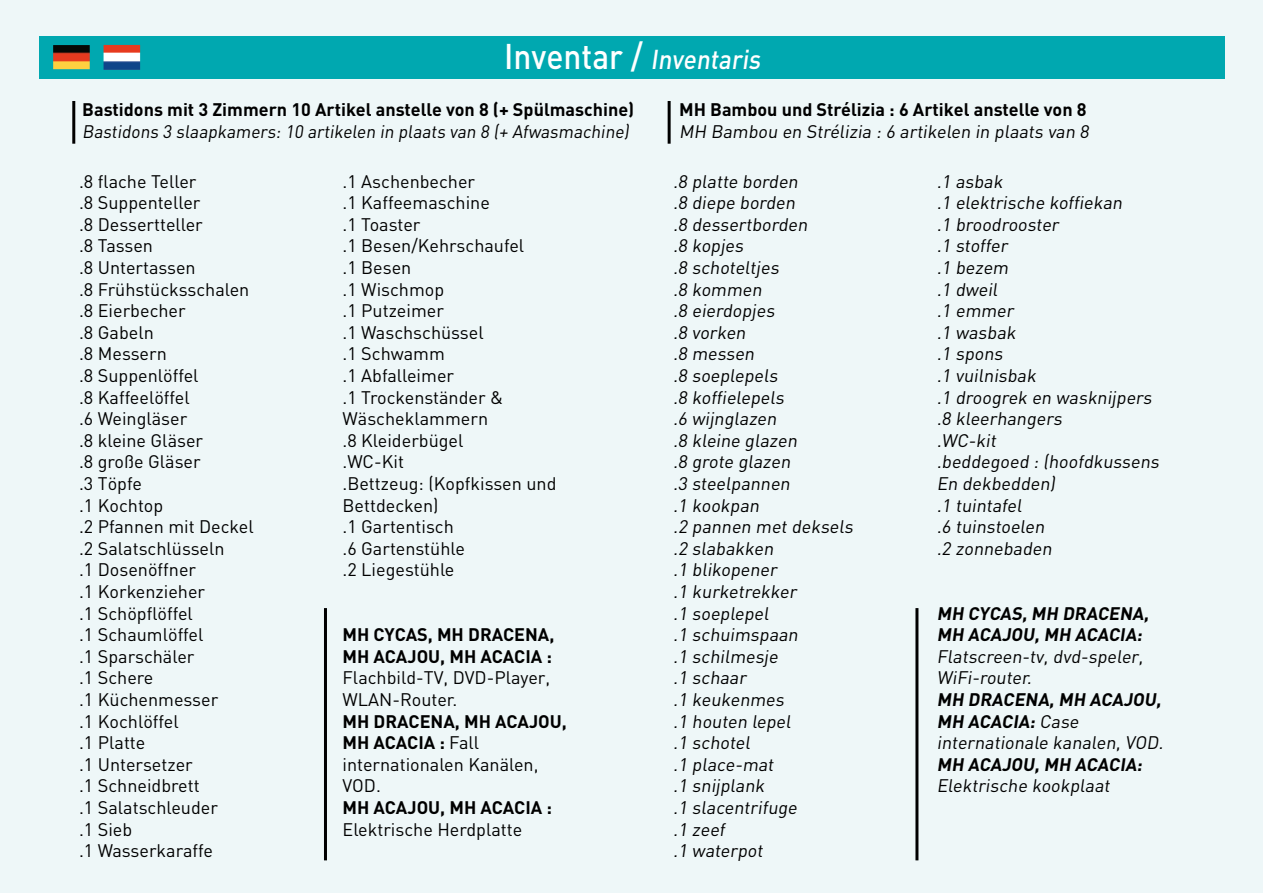
<style>
.page{position:relative;width:1263px;height:893px;background:#eef7f8}
.page>*{position:absolute;margin:0;border:0;box-sizing:border-box;transform-origin:0 0}
.t1{font:500 27px "DIN";color:#fff;scale:.9 1}
.t2{font:18px/21.6px "DIN";color:#000}
.t3{font:700 18px/21.6px "DIN";color:#000}
.t4{font:18px "DIN";color:#000;scale:.96 1}
.s1{font-size:35.25px}
.s2{font-weight:700}
</style>
<div class="page">
<div style="left:40px;top:36px;width:1185px;height:43px;background:#00a8b0"></div>
<hr style="left:324px;top:608px;width:3px;height:252px;background:#000">
<hr style="left:915px;top:608px;width:3px;height:252px;background:#000">
<hr style="left:72px;top:101px;width:3px;height:43px;background:#000">
<hr style="left:668px;top:101px;width:3px;height:43px;background:#000">
<img style="left:53px;top:45px;width:37px;height:24px">
<img style="left:104px;top:45px;width:36px;height:25px">
<h1 class="t1" style="left:504px;top:42px;width:291px"><span class="s1">I nve n ta r /</span> Inventaris</h1>
<p class="t3" style="left:82px;top:98px;width:553px">Bastidons mit 3 Zimmern 10 Artikel anstelle von 8 (+ Spülmaschine)</p>
<p class="t4" style="left:82px;top:120px;width:574px">Bastidons 3 slaapkamers: 10 artikelen in plaats van 8 (+ Afwasmachine)</p>
<p class="t3" style="left:679px;top:98px;width:409px">MH Bambou und Strélizia : 6 Artikel anstelle von 8</p>
<p class="t2" style="left:679px;top:120px;width:414px">MH Bambou en Strélizia : 6 artikelen in plaats van 8</p>
<p class="t2" style="left:79px;top:170px;width:176px">.8 flache Teller<br>.8 Suppenteller<br>.8 Dessertteller<br>.8 Tassen<br>.8 Untertassen<br>.8 Frühstücksschalen .8 Eierbecher<br>.8 Gabeln<br>.8 Messern<br>.8 Suppenlöffel<br>.8 Kaffeelöffel<br>.6 Weingläser<br>.8 kleine Gläser<br>.8 große Gläser<br>.3 Töpfe<br>.1 Kochtop<br>.2 Pfannen mit Deckel .2 Salatschlüsseln<br>.1 Dosenöffner<br>.1 Korkenzieher<br>.1 Schöpflöffel<br>.1 Schaumlöffel<br>.1 Sparschäler<br>.1 Schere<br>.1 Küchenmesser<br>.1 Kochlöffel<br>.1 Platte<br>.1 Untersetzer<br>.1 Schneidbrett<br>.1 Salatschleuder<br>.1 Sieb<br>.1 Wasserkaraffe</p>
<p class="t2" style="left:343px;top:170px;width:215px">.1 Aschenbecher<br>.1 Kaffeemaschine<br>.1 Toaster<br>.1 Besen/Kehrschaufel<br>.1 Besen<br>.1 Wischmop<br>.1 Putzeimer<br>.1 Waschschüssel<br>.1 Schwamm<br>.1 Abfalleimer<br>.1 Trockenständer &amp;<br>Wäscheklammern<br>.8 Kleiderbügel<br>.WC-Kit<br>.Bettzeug: (Kopfkissen und<br>Bettdecken)<br>.1 Gartentisch<br>.6 Gartenstühle<br>.2 Liegestühle</p>
<p class="t3" style="left:343px;top:623px;width:213px">MH CYCAS, MH DRACENA,<br>MH ACAJOU, MH ACACIA :</p>
<p class="t2" style="left:343px;top:667px;width:209px">Flachbild-TV, DVD-Player,<br>WLAN-Router.</p>
<p class="t2" style="left:343px;top:710px;width:226px"><span class="s2">MH DRACENA, MH ACAJOU,<br>MH ACACIA :</span> Fall internationalen Kanälen,<br>VOD.</p>
<p class="t3" style="left:343px;top:796px;width:211px">MH ACAJOU, MH ACACIA :</p>
<p class="t2" style="left:343px;top:818px;width:181px">Elektrische Herdplatte</p>
<p class="t2" style="left:673px;top:170px;width:185px">.8 platte borden<br>.8 diepe borden<br>.8 dessertborden<br>.8 kopjes<br>.8 schoteltjes<br>.8 kommen<br>.8 eierdopjes<br>.8 vorken<br>.8 messen<br>.8 soeplepels<br>.8 koffielepels<br>.6 wijnglazen<br>.8 kleine glazen<br>.8 grote glazen<br>.3 steelpannen<br>.1 kookpan<br>.2 pannen met deksels .2 slabakken<br>.1 blikopener<br>.1 kurketrekker<br>.1 soeplepel<br>.1 schuimspaan<br>.1 schilmesje<br>.1 schaar<br>.1 keukenmes<br>.1 houten lepel<br>.1 schotel<br>.1 place-mat<br>.1 snijplank<br>.1 slacentrifuge<br>.1 zeef<br>.1 waterpot</p>
<p class="t2" style="left:937px;top:170px;width:227px">.1 asbak<br>.1 elektrische koffiekan<br>.1 broodrooster<br>.1 stoffer<br>.1 bezem<br>.1 dweil<br>.1 emmer<br>.1 wasbak<br>.1 spons<br>.1 vuilnisbak<br>.1 droogrek en wasknijpers .8 kleerhangers<br>.WC-kit<br>.beddegoed : (hoofdkussens<br>En dekbedden)<br>.1 tuintafel<br>.6 tuinstoelen<br>.2 zonnebaden</p>
<p class="t3" style="left:937px;top:601px;width:216px">MH CYCAS, MH DRACENA,<br>MH ACAJOU, MH ACACIA:</p>
<p class="t2" style="left:937px;top:645px;width:211px">Flatscreen-tv, dvd-speler,<br>WiFi-router.</p>
<p class="t2" style="left:937px;top:688px;width:231px"><span class="s2">MH DRACENA, MH ACAJOU,<br>MH ACACIA:</span> Case internationale kanalen, VOD.</p>
<p class="t3" style="left:937px;top:753px;width:210px">MH ACAJOU, MH ACACIA:</p>
<p class="t2" style="left:937px;top:775px;width:178px">Elektrische kookplaat</p>
</div>
